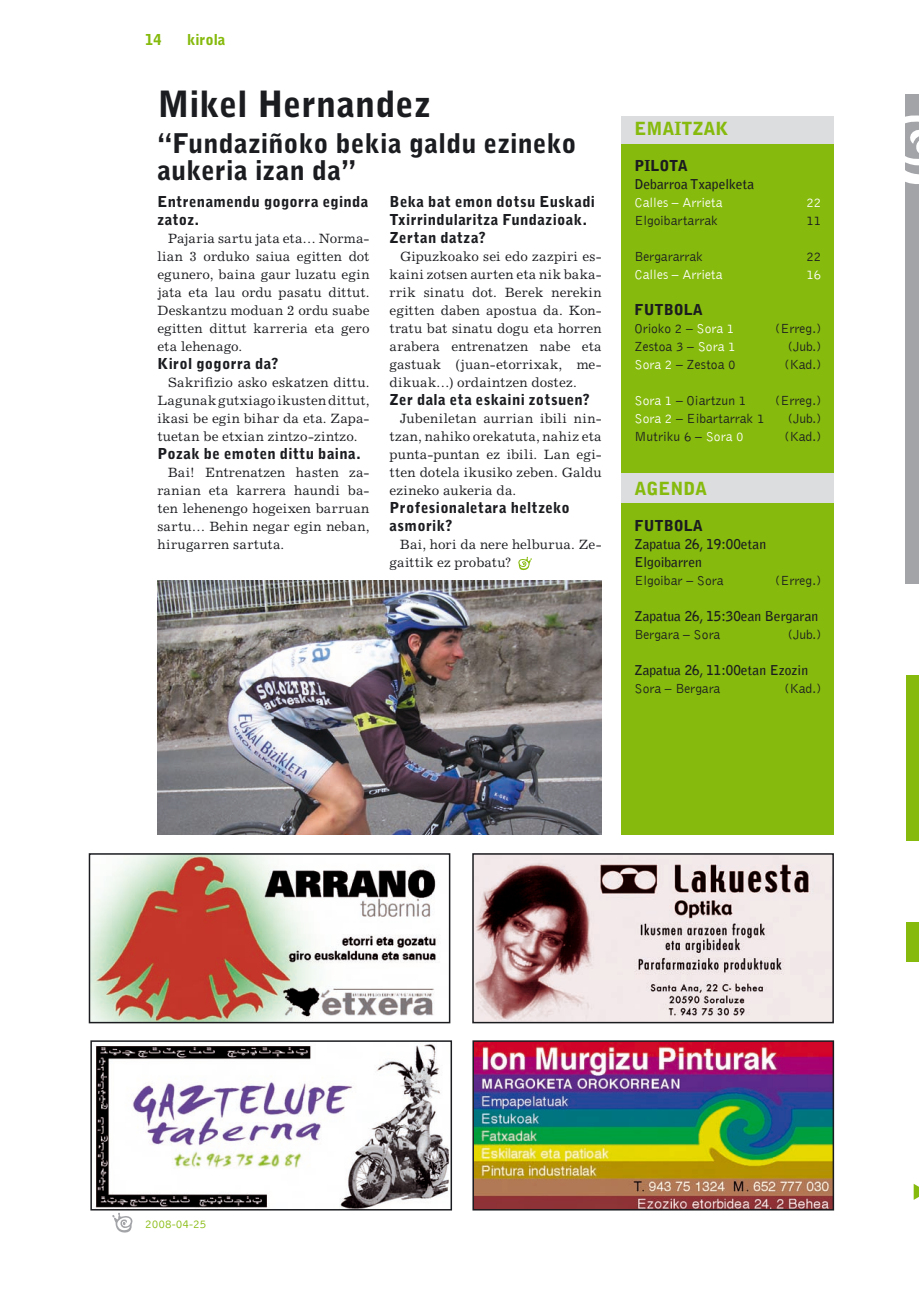
<style>
.page{position:relative;width:919px;height:1289px;background:#fff}
.page>*{position:absolute;margin:0;border:0;box-sizing:border-box;transform-origin:0 0}
.t1{font:900 36px "Bell Gothic Std";letter-spacing:.005em;color:#1b1c20}
.t2{font:900 27px/27px "Bell Gothic Std";letter-spacing:.01em;color:#1b1c20}
.t3{font:900 18px "Bell Gothic Std";color:#86ba0d}
.t4{font:900 15px/18px "Bell Gothic Std";letter-spacing:.025em;color:#1b1c20}
.t5{font:900 15px "Bell Gothic Std";color:#1b1c20}
.t6{font:900 15px "Bell Gothic Std";color:#86ba0d}
.t7{font:13.5px/18px "Excelsior";letter-spacing:.015em;color:#1b1c20;text-align:justify}
.t8{font:300 13.5px "Bell Gothic";color:#1b1c20}
.t9{font:700 13.5px/18px "Bell Gothic";color:#1b1c20}
.t10{font:300 13.5px "Bell Gothic";color:#fff}
.t11{font:300 12px "Bell Gothic";color:#86ba0d}
.s1{color:#fff}
</style>
<div class="page">
<svg style="left:112px;top:1212px;width:21px;height:21px"></svg>
<div style="left:621px;top:117px;width:212px;height:717px;background:#86ba0d"></div>
<div style="left:622px;top:473px;width:212px;height:30px;background:#dbdddf"></div>
<img style="left:475px;top:1043px;width:356px;height:164px">
<div style="left:472px;top:1040px;width:362px;height:170px;border:2px solid #1b1c20"></div>
<img style="left:95px;top:1044px;width:354px;height:163px">
<div style="left:90px;top:1040px;width:362px;height:170px;border:2px solid #1b1c20"></div>
<div style="left:621px;top:116px;width:212px;height:28px;background:#dbdddf"></div>
<div style="left:905px;top:94px;width:13px;height:490px;background:#a3a4a8"></div>
<svg style="left:905px;top:115px;width:13px;height:69px"></svg>
<div style="left:906px;top:922px;width:12px;height:40px;background:#86ba0d"></div>
<svg style="left:913px;top:1183px;width:5px;height:16px"></svg>
<img style="left:157px;top:580px;width:444px;height:254px">
<img style="left:92px;top:856px;width:344px;height:164px">
<div style="left:89px;top:853px;width:361px;height:170px;border:2px solid #1b1c20"></div>
<img style="left:475px;top:856px;width:355px;height:164px">
<div style="left:472px;top:853px;width:361px;height:170px;border:2px solid #1b1c20"></div>
<svg style="left:518px;top:556px;width:14px;height:14px"></svg>
<div style="left:906px;top:675px;width:12px;height:165px;background:#86ba0d"></div>
<p class="t6" style="left:145px;top:30px;width:18px">14</p>
<p class="t6" style="left:187px;top:30px;width:40px">kirola</p>
<h1 class="t1" style="left:157px;top:83px;width:274px">Mikel Hernandez</h1>
<h2 class="t2" style="left:157px;top:130px;width:420px">“Fundaziñoko bekia galdu ezineko aukeria izan da”</h2>
<p class="t4" style="left:157px;top:193px;width:212px">Entrenamendu gogorra eginda zatoz.</p>
<p class="t7" style="left:157px;top:229px;width:214px;text-indent:11px">Pajaria sartu jata eta… Norma&shy;lian 3 orduko saiua egitten dot egunero, baina gaur luzatu egin jata eta lau ordu pasatu dittut.<br>Deskantzu moduan 2 ordu suabe egitten dittut karreria eta gero eta lehenago.</p>
<p class="t4" style="left:157px;top:355px;width:123px">Kirol gogorra da?</p>
<p class="t7" style="left:157px;top:373px;width:214px;text-indent:11px">Sakrifizio asko eskatzen dittu.<br>Lagunak gutxiago ikusten dittut, ikasi be egin bihar da eta. Zapa&shy;tuetan be etxian zintzo-zintzo.</p>
<p class="t4" style="left:157px;top:445px;width:205px">Pozak be emoten dittu baina.</p>
<p class="t7" style="left:157px;top:463px;width:214px;text-indent:11px">Bai! Entrenatzen hasten za&shy;ranian eta karrera haundi ba&shy;ten lehenengo hogeixen barruan sartu… Behin negar egin neban, hirugarren sartuta.</p>
<p class="t4" style="left:389px;top:193px;width:207px">Beka bat emon dotsu Euskadi<br>Txirrindularitza Fundazioak.<br>Zertan datza?</p>
<p class="t7" style="left:389px;top:247px;width:214px;text-indent:11px">Gipuzkoako sei edo zazpiri es&shy;kaini zotsen aurten eta nik baka&shy;rrik sinatu dot. Berek nerekin egitten daben apostua da. Kon&shy;tratu bat sinatu dogu eta horren arabera entrenatzen nabe eta gastuak (juan-etorrixak, me&shy;dikuak…) ordaintzen dostez.</p>
<p class="t4" style="left:389px;top:391px;width:202px">Zer dala eta eskaini zotsuen?</p>
<p class="t7" style="left:389px;top:409px;width:214px;text-indent:11px">Jubeniletan aurrian ibili nin&shy;tzan, nahiko orekatuta, nahiz eta punta-puntan ez ibili. Lan egi&shy;tten dotela ikusiko zeben. Galdu ezineko aukeria da.</p>
<p class="t4" style="left:389px;top:499px;width:182px">Profesionaletara heltzeko asmorik?</p>
<p class="t7" style="left:389px;top:535px;width:214px;text-indent:11px">Bai, hori da nere helburua. Ze&shy;gaittik ez probatu?</p>
<h3 class="t3" style="left:634px;top:118px;width:96px">EMAITZAK</h3>
<p class="t5" style="left:634px;top:157px;width:20px">PILOTA</p>
<p class="t9" style="left:634px;top:175px;width:121px">Debarroa Txapelketa</p>
<p class="t10" style="left:634px;top:195px;width:89px">Calles – Arrieta</p>
<p class="t10" style="left:806px;top:195px;width:17px">22</p>
<p class="t8" style="left:634px;top:213px;width:85px">Elgoibartarrak</p>
<p class="t8" style="left:806px;top:213px;width:17px">11</p>
<p class="t8" style="left:634px;top:249px;width:70px">Bergararrak</p>
<p class="t8" style="left:806px;top:249px;width:17px">22</p>
<p class="t10" style="left:634px;top:267px;width:89px">Calles – Arrieta</p>
<p class="t10" style="left:806px;top:267px;width:17px">16</p>
<p class="t5" style="left:634px;top:301px;width:20px">FUTBOLA</p>
<p class="t8" style="left:634px;top:321px;width:101px">Orioko 2 – <span class="s1">Sora 1</span></p>
<p class="t8" style="left:775px;top:321px;width:48px">(Erreg.)</p>
<p class="t8" style="left:634px;top:339px;width:103px">Zestoa 3 – <span class="s1">Sora 1</span></p>
<p class="t8" style="left:787px;top:339px;width:35px">(Jub.)</p>
<p class="t8" style="left:634px;top:357px;width:103px"><span class="s1">Sora 2</span> – Zestoa 0</p>
<p class="t8" style="left:784px;top:357px;width:38px">(Kad.)</p>
<p class="t8" style="left:634px;top:393px;width:113px"><span class="s1">Sora 1</span> – Oiartzun 1</p>
<p class="t8" style="left:775px;top:393px;width:48px">(Erreg.)</p>
<p class="t8" style="left:634px;top:411px;width:131px"><span class="s1">Sora 2</span> – Eibartarrak 1</p>
<p class="t8" style="left:787px;top:411px;width:35px">(Jub.)</p>
<p class="t8" style="left:634px;top:429px;width:111px">Mutriku 6 – <span class="s1">Sora 0</span></p>
<p class="t8" style="left:784px;top:429px;width:38px">(Kad.)</p>
<h3 class="t3" style="left:634px;top:478px;width:74px">AGENDA</h3>
<p class="t5" style="left:634px;top:517px;width:20px">FUTBOLA</p>
<p class="t9" style="left:634px;top:535px;width:133px">Zapatua 26, 19:00etan<br>Elgoibarren</p>
<p class="t8" style="left:634px;top:573px;width:91px">Elgoibar – Sora</p>
<p class="t8" style="left:775px;top:573px;width:48px">(Erreg.)</p>
<p class="t9" style="left:634px;top:607px;width:185px">Zapatua 26, 15:30ean Bergaran</p>
<p class="t8" style="left:634px;top:627px;width:87px">Bergara – Sora</p>
<p class="t8" style="left:787px;top:627px;width:35px">(Jub.)</p>
<p class="t9" style="left:634px;top:661px;width:175px">Zapatua 26, 11:00etan Ezozin</p>
<p class="t8" style="left:634px;top:681px;width:87px">Sora – Bergara</p>
<p class="t8" style="left:784px;top:681px;width:38px">(Kad.)</p>
<p class="t11" style="left:145px;top:1217px;width:63px">2008-04-25</p>
</div>
